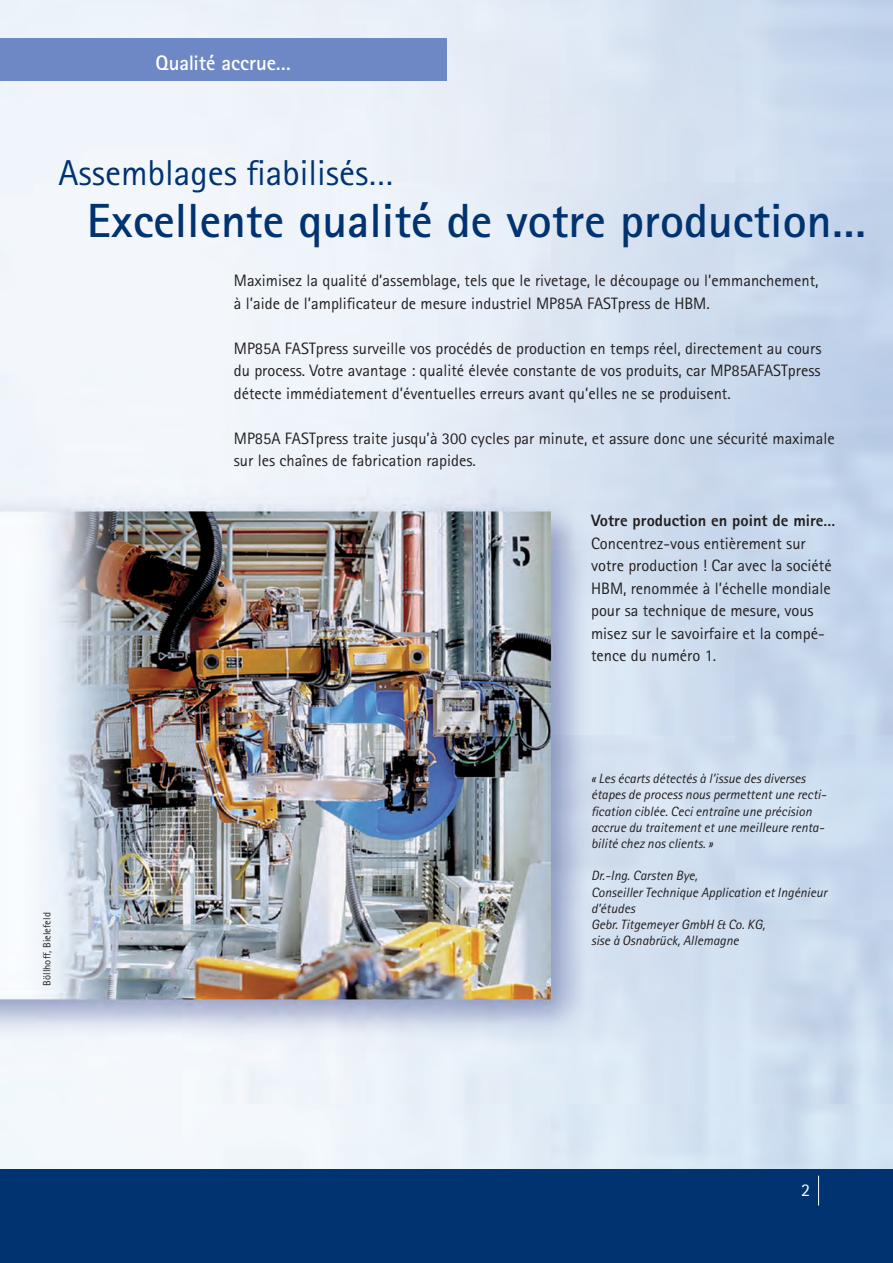
<style>
.page{position:relative;width:893px;height:1263px;background:#fff}
.page>*{position:absolute;margin:0;border:0;box-sizing:border-box;transform-origin:0 0}
.t1{font:700 48px "Rotis Sans Serif";color:#013371}
.t2{font:36px "Rotis Sans Serif";color:#013371}
.t3{font:700 21px "Agfa Rotis Sans Serif";letter-spacing:-.005em;color:#fff}
.t4{font:18px "Agfa Rotis Sans Serif";color:#fff}
.t5{font:16.5px/22.5px "Rotis Sans Serif";color:#231f20}
.t6{font:800 16.5px "Rotis Sans Serif";color:#231f20}
.t7{font:italic 13.5px/16.2px "Rotis Sans Serif";color:#231f20}
.t8{font:10.5px "Rotis Sans Serif";color:#231f20}
</style>
<div class="page">
<img style="left:0;top:0;width:893px;height:1169px">
<div style="left:0;top:1169px;width:893px;height:94px;background:#013371"></div>
<svg style="left:818px;top:1176px;width:1px;height:29px"></svg>
<div style="left:0;top:38px;width:446px;height:43px;background:#6d88c5"></div>
<p class="t3" style="left:156px;top:50px;width:137px">Qualité accrue…</p>
<h2 class="t2" style="left:58px;top:151px;width:337px">Assemblages fiabilisés…</h2>
<h1 class="t1" style="left:87px;top:191px;width:781px">Excellente qualité de votre production…</h1>
<p class="t5" style="left:234px;top:269px;width:586px">Maximisez la qualité d’assemblage, tels que le rivetage, le découpage ou l’emmanchement, à l’aide de l’amplificateur de mesure industriel MP85A FASTpress de HBM.</p>
<p class="t5" style="left:234px;top:337px;width:589px;text-align:justify">MP85A FASTpress surveille vos procédés de production en temps réel, directement au cours du process. Votre avantage : qualité élevée constante de vos produits, car MP85AFASTpress détecte immédiatement d’éventuelles erreurs avant qu’elles ne se produisent.</p>
<p class="t5" style="left:234px;top:427px;width:602px">MP85A FASTpress traite jusqu’à 300 cycles par minute, et assure donc une sécurité maximale sur les chaînes de fabrication rapides.</p>
<p class="t8" style="left:41px;top:985px;width:75px;rotate:-90deg">Böllhoff, Bielefeld</p>
<p class="t6" style="left:591px;top:510px;width:246px">Votre production en point de mire…</p>
<p class="t5" style="left:591px;top:532px;width:242px">Concentrez-vous entièrement sur votre production ! Car avec la société<br>HBM, renommée à l’échelle mondiale pour sa technique de mesure, vous misez sur le savoirfaire et la compé&shy;tence du numéro 1.</p>
<p class="t7" style="left:591px;top:771px;width:237px">« Les écarts détectés à l’issue des diverses étapes de process nous permettent une recti&shy;fication ciblée. Ceci entraîne une précision accrue du traitement et une meilleure renta&shy;bilité chez nos clients. »</p>
<p class="t7" style="left:591px;top:868px;width:237px">Dr.-Ing. Carsten Bye,<br>Conseiller Technique Application et Ingénieur d’études<br>Gebr. Titgemeyer GmbH &amp; Co. KG,<br>sise à Osnabrück, Allemagne</p>
<p class="t4" style="left:801px;top:1179px;width:10px">2</p>
</div>
